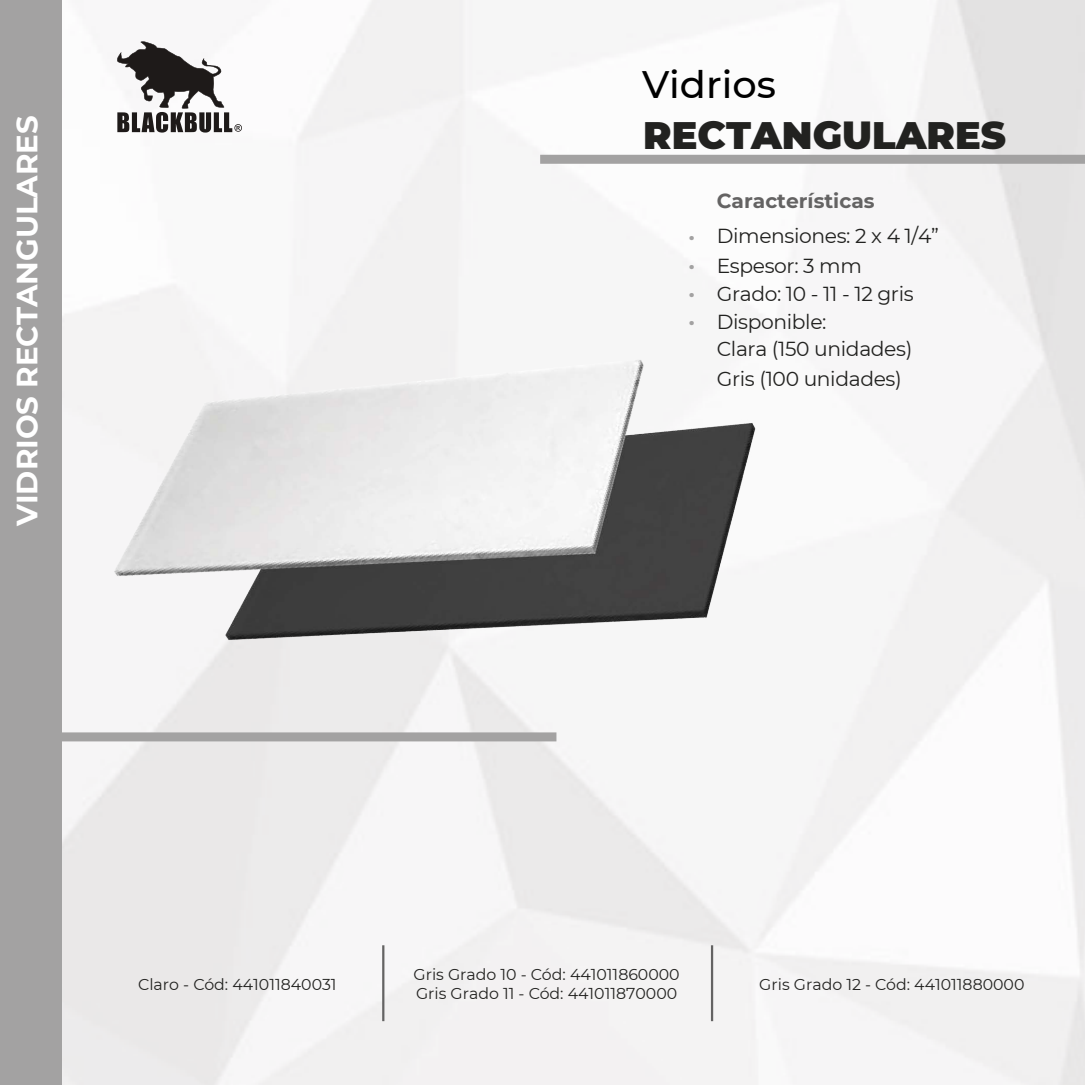
<style>
.page{position:relative;width:1085px;height:1085px;background:#fff}
.page>*{position:absolute;margin:0;border:0;box-sizing:border-box;transform-origin:0 0}
.t1{font:900 38.25px "Montserrat";color:#222220}
.t2{font:500 38.25px "Montserrat";color:#000}
.t3{font:700 29.25px "Montserrat";color:#fff}
.t4{font:700 22.5px/28.1px "Montserrat";color:#a3a2a2}
.t5{font:20.25px/28.8px "Montserrat";letter-spacing:-.02em;color:#222220}
.t6{font:700 20.25px "Montserrat";color:#646363}
.t7{font:15.75px/19.6px "Montserrat";color:#222220}
</style>
<div class="page">
<img style="left:62px;top:0;width:1022px;height:1084px">
<div style="left:540px;top:155px;width:544px;height:9px;background:#a3a2a2"></div>
<div style="left:14px;top:732px;width:542px;height:9px;background:#a3a2a2"></div>
<div style="left:0;top:0;width:62px;height:1084px;background:#a3a2a2"></div>
<svg style="left:115px;top:41px;width:127px;height:91px"></svg>
<hr style="left:382px;top:945px;width:2px;height:75px;background:#646363">
<hr style="left:710px;top:945px;width:3px;height:75px;background:#646363">
<img style="left:78px;top:325px;width:725px;height:360px">
<h1 class="t2" style="left:642px;top:57px;width:135px">Vidrios</h1>
<h2 class="t3" style="left:6px;top:526px;width:412px;rotate:-90deg">VIDRIOS RECTANGULARES</h2>
<h1 class="t1" style="left:643px;top:107px;width:364px">RECTANGULARES</h1>
<p class="t6" style="left:716px;top:186px;width:159px">Características</p>
<p class="t5" style="left:716px;top:220px;width:223px">Dimensiones: 2 x 4 1/4”</p>
<h3 class="t4" style="left:688px;top:217px;width:7px">.</h3>
<p class="t5" style="left:688px;top:251px;width:174px"><sup>.</sup> Espesor: 3 mm</p>
<h3 class="t4" style="left:688px;top:273px;width:7px">. .</h3>
<p class="t5" style="left:716px;top:278px;width:198px">Grado: 10 - 11 - 12 gris<br>Disponible:</p>
<p class="t5" style="left:716px;top:333px;width:197px">Clara (150 unidades)<br>Gris (100 unidades)</p>
<p class="t7" style="left:138px;top:973px;width:200px">Claro - Cód: 441011840031</p>
<p class="t7" style="left:413px;top:963px;width:268px">Gris Grado 10 - Cód: 441011860000<br>Gris Grado 11 - Cód: 441011870000</p>
<p class="t7" style="left:759px;top:973px;width:267px">Gris Grado 12 - Cód: 441011880000</p>
</div>
